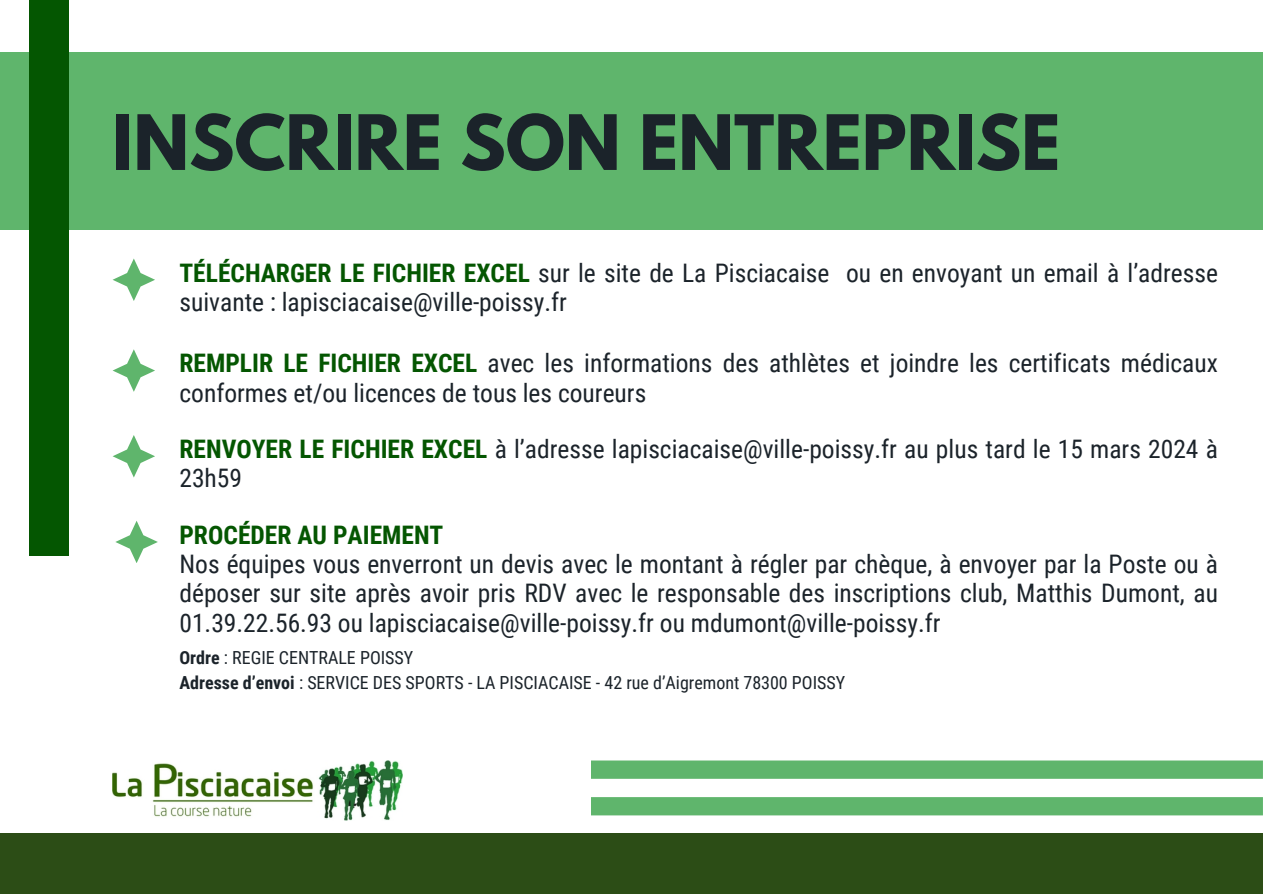
<style>
.page{position:relative;width:1263px;height:894px;background:#fff}
.page>*{position:absolute;margin:0;border:0;box-sizing:border-box;transform-origin:0 0}
.t1{font:700 67.5px "League Spartan";color:#1b232a}
.t2{font:25.5px/29.2px "Roboto Condensed";color:#1b232a}
.t3{font:700 25.5px "Roboto Condensed";color:#045601}
.t4{font:18px "Roboto Condensed";color:#1b232a}
.s1{font-weight:700;color:#045601}
.s2{font-weight:700}
</style>
<div class="page">
<svg style="left:591px;top:760px;width:672px;height:19px;background:#64b771"></svg>
<svg style="left:591px;top:797px;width:672px;height:19px;background:#64b771"></svg>
<div style="left:0;top:832px;width:1263px;height:61px;background:#2c4d16"></div>
<img style="left:113px;top:760px;width:290px;height:60px">
<div style="left:0;top:52px;width:1263px;height:177px;background:#5fb56c"></div>
<div style="left:29px;top:0;width:40px;height:555px;background:#045601"></div>
<svg style="left:113px;top:258px;width:42px;height:43px"></svg>
<svg style="left:113px;top:349px;width:42px;height:43px"></svg>
<svg style="left:113px;top:435px;width:42px;height:42px"></svg>
<svg style="left:115px;top:521px;width:43px;height:42px"></svg>
<p class="t1" style="left:113px;top:109px;width:949px">INSCRIRE SON ENTREPRISE</p>
<p class="t2" style="left:179px;top:258px;width:1040px"><span class="s1">TÉLÉCHARGER LE FICHIER EXCEL</span> sur le site de La Pisciacaise ou en envoyant un email à l’adresse suivante : lapisciacaise@ville-poissy.fr</p>
<p class="t2" style="left:179px;top:349px;width:1040px"><span class="s1">REMPLIR LE FICHIER EXCEL</span> avec les informations des athlètes et joindre les certificats médicaux conformes et/ou licences de tous les coureurs</p>
<p class="t2" style="left:179px;top:434px;width:1040px"><span class="s1">RENVOYER LE FICHIER EXCEL</span> à l’adresse lapisciacaise@ville-poissy.fr au plus tard le 15 mars 2024 à<br>23h59</p>
<p class="t3" style="left:179px;top:520px;width:265px">PROCÉDER AU PAIEMENT</p>
<p class="t2" style="left:179px;top:549px;width:1040px;text-align:justify">Nos équipes vous enverront un devis avec le montant à régler par chèque, à envoyer par la Poste ou à déposer sur site après avoir pris RDV avec le responsable des inscriptions club, Matthis Dumont, au 01.39.22.56.93 ou lapisciacaise@ville-poissy.fr ou mdumont@ville-poissy.fr</p>
<p class="t4" style="left:179px;top:647px;width:235px"><span class="s2">Ordre</span> : REGIE CENTRALE POISSY</p>
<p class="t4" style="left:179px;top:672px;width:667px"><span class="s2">Adresse d’envoi</span> : SERVICE DES SPORTS - LA PISCIACAISE - 42 rue d’Aigremont 78300 POISSY</p>
</div>
